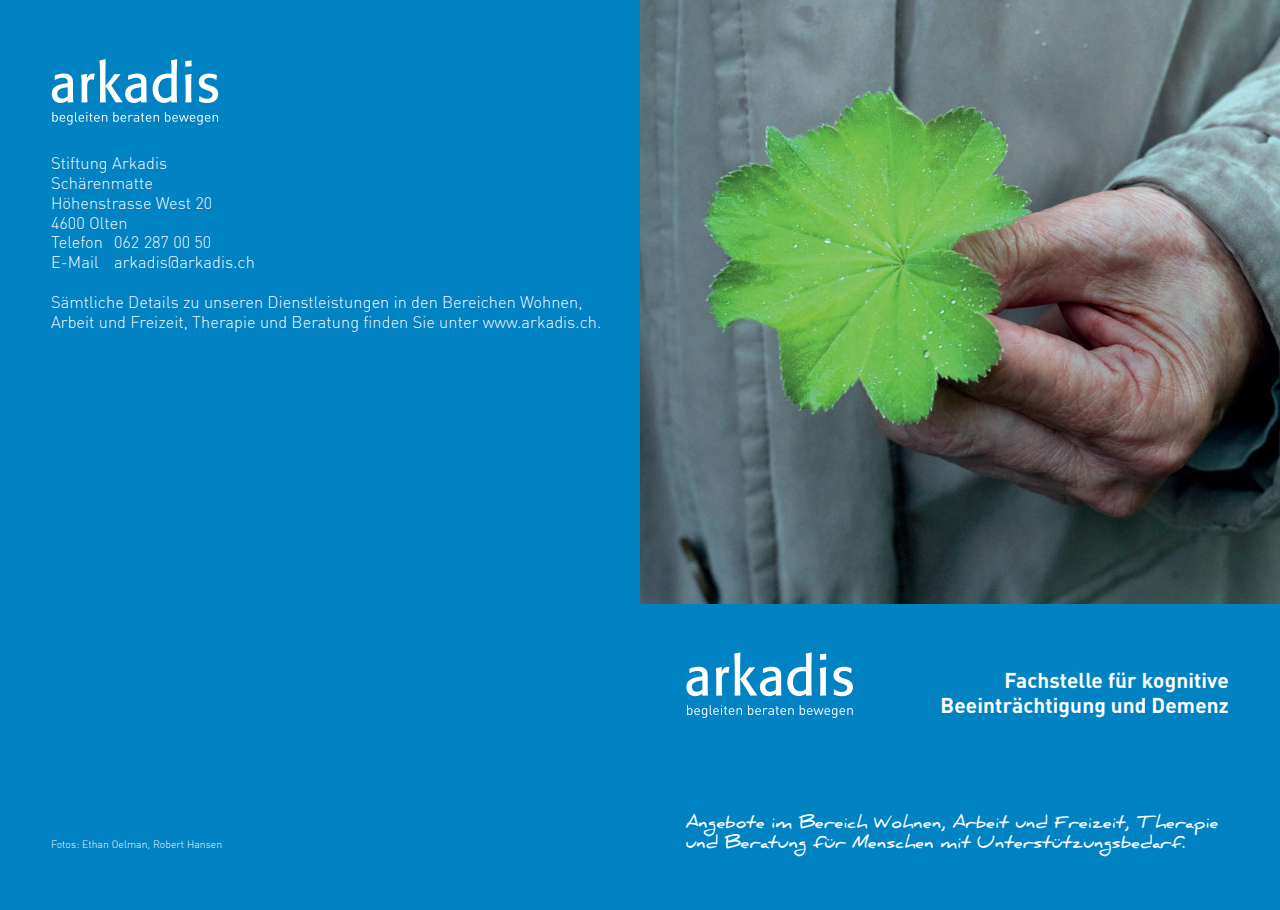
<style>
.page{position:relative;width:1280px;height:910px;background:#fff}
.page>*{position:absolute;margin:0;border:0;box-sizing:border-box;transform-origin:0 0}
.t1{font:700 21px/25.2px "DIN";color:#fff;text-align:right}
.t2{font:300 16.5px/19.8px "DIN";color:#fff}
.t3{font:700 16.5px/19.8px "Daniel";color:#fff}
.t4{font:300 10.5px "DIN";color:#fff}
</style>
<div class="page">
<div style="left:640px;top:604px;width:640px;height:306px;background:#0082c3"></div>
<div style="left:0;top:0;width:640px;height:910px;background:#0082c3"></div>
<svg style="left:687px;top:705px;width:55px;height:13px"></svg>
<svg style="left:748px;top:705px;width:46px;height:10px"></svg>
<svg style="left:800px;top:705px;width:53px;height:13px"></svg>
<svg style="left:686px;top:667px;width:22px;height:29px"></svg>
<svg style="left:716px;top:652px;width:65px;height:44px"></svg>
<svg style="left:787px;top:652px;width:25px;height:44px"></svg>
<svg style="left:820px;top:654px;width:6px;height:42px"></svg>
<svg style="left:833px;top:667px;width:20px;height:29px"></svg>
<svg style="left:52px;top:112px;width:55px;height:13px"></svg>
<svg style="left:113px;top:112px;width:46px;height:10px"></svg>
<svg style="left:165px;top:112px;width:53px;height:13px"></svg>
<svg style="left:52px;top:74px;width:21px;height:29px"></svg>
<svg style="left:81px;top:59px;width:66px;height:44px"></svg>
<svg style="left:153px;top:59px;width:24px;height:44px"></svg>
<svg style="left:185px;top:60px;width:7px;height:43px"></svg>
<svg style="left:199px;top:74px;width:19px;height:29px"></svg>
<img style="left:640px;top:0;width:640px;height:604px">
<p class="t2" style="left:51px;top:153px;width:205px">Stiftung Arkadis<br>Schärenmatte<br>Höhenstrasse West 20<br>4600 Olten<br>Telefon 062 287 00 50<br>E-Mail arkadis@arkadis.ch</p>
<p class="t2" style="left:51px;top:292px;width:552px">Sämtliche Details zu unseren Dienstleistungen in den Bereichen Wohnen,<br>Arbeit und Freizeit, Therapie und Beratung finden Sie unter www.arkadis.ch.</p>
<p class="t4" style="left:51px;top:838px;width:173px">Fotos: Ethan Oelman, Robert Hansen</p>
<p class="t1" style="left:941px;top:667px;width:290px">Fachstelle für kognitive<br>Beeinträchtigung und Demenz</p>
<p class="t3" style="left:686px;top:812px;width:535px">Angebote im Bereich Wohnen, Arbeit und Freizeit, Therapie und Beratung für Menschen mit Unterstützungsbedarf.</p>
</div>
